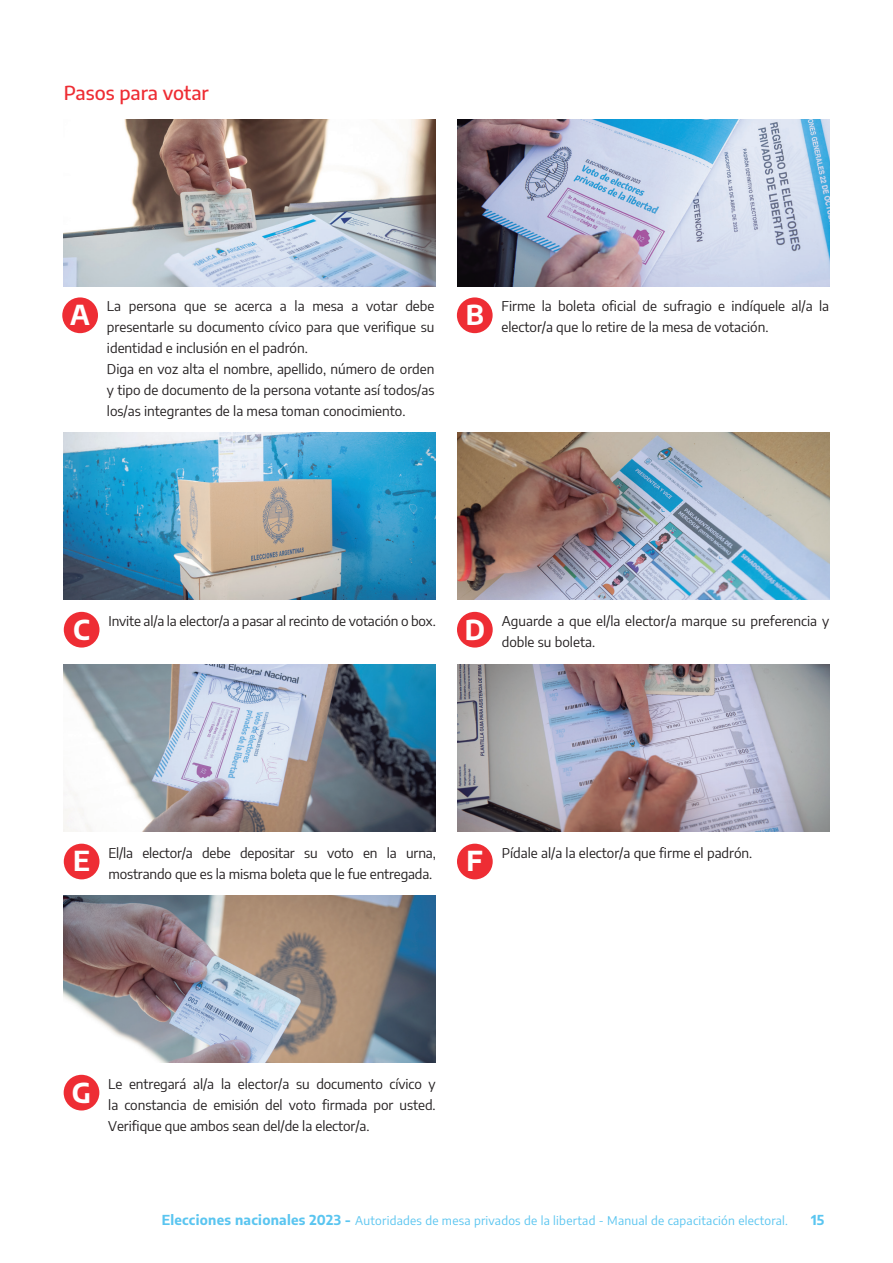
<style>
.page{position:relative;width:893px;height:1263px;background:#fff}
.page>*{position:absolute;margin:0;border:0;box-sizing:border-box;transform-origin:0 0}
.t1{font:700 27px "Encode Sans";color:#fff}
.t2{font:500 19.35px "Encode Sans";color:#ee2d34}
.t3{font:13.5px/21px "Encode Sans";color:#231f20;text-align:justify}
.t4{font:700 13.5px "Encode Sans";color:#5ac5f0}
.t5{font:12px "Encode Sans";letter-spacing:.02em;color:#5ac5f0}
.s1{font-weight:700;font-size:13.5px}
</style>
<div class="page">
<div style="left:62px;top:297px;width:36px;height:36px;background:#ee2d34;border-radius:50%"></div>
<div style="left:457px;top:297px;width:36px;height:36px;background:#ee2d34;border-radius:50%"></div>
<img style="left:64px;top:119px;width:372px;height:167px">
<img style="left:458px;top:119px;width:371px;height:167px">
<img style="left:64px;top:433px;width:372px;height:167px">
<img style="left:64px;top:665px;width:372px;height:167px">
<img style="left:457px;top:433px;width:372px;height:167px">
<img style="left:457px;top:665px;width:372px;height:167px">
<div style="left:64px;top:612px;width:35px;height:35px;background:#ee2d34;border-radius:50%"></div>
<div style="left:64px;top:844px;width:35px;height:35px;background:#ee2d34;border-radius:50%"></div>
<div style="left:457px;top:612px;width:36px;height:35px;background:#ee2d34;border-radius:50%"></div>
<div style="left:457px;top:844px;width:36px;height:35px;background:#ee2d34;border-radius:50%"></div>
<img style="left:64px;top:896px;width:372px;height:167px">
<div style="left:64px;top:1075px;width:35px;height:35px;background:#ee2d34;border-radius:50%"></div>
<p class="t2" style="left:64px;top:80px;width:147px">Pasos para votar</p>
<p class="t3" style="left:107px;top:295px;width:329px">La persona que se acerca a la mesa a votar debe presentarle su documento cívico para que verifique su identidad e inclusión en el padrón.</p>
<p class="t3" style="left:107px;top:358px;width:329px">Diga en voz alta el nombre, apellido, número de orden y tipo de documento de la persona votante así todos/as los/as integrantes de la mesa toman conocimiento.</p>
<p class="t1" style="left:70px;top:295px;width:21px">A</p>
<p class="t1" style="left:466px;top:295px;width:19px">B</p>
<p class="t3" style="left:502px;top:295px;width:329px">Firme la boleta oficial de sufragio e indíquele al/a la</p>
<p class="t3" style="left:502px;top:316px;width:268px">elector/a que lo retire de la mesa de votación.</p>
<p class="t1" style="left:73px;top:609px;width:18px">C</p>
<p class="t3" style="left:108px;top:610px;width:329px">Invite al/a la elector/a a pasar al recinto de votación o box.</p>
<p class="t1" style="left:465px;top:609px;width:22px">D</p>
<p class="t3" style="left:502px;top:610px;width:329px">Aguarde a que el/la elector/a marque su preferencia y doble su boleta.</p>
<p class="t1" style="left:73px;top:841px;width:18px">E</p>
<p class="t3" style="left:108px;top:841px;width:329px">El/la elector/a debe depositar su voto en la urna, mostrando que es la misma boleta que le fue entregada.</p>
<p class="t1" style="left:467px;top:841px;width:18px">F</p>
<p class="t3" style="left:502px;top:841px;width:252px">Pídale al/a la elector/a que firme el padrón.</p>
<p class="t1" style="left:72px;top:1072px;width:21px">G</p>
<p class="t3" style="left:108px;top:1072px;width:329px">Le entregará al/a la elector/a su documento cívico y la constancia de emisión del voto firmada por usted.<br>Verifique que ambos sean del/de la elector/a.</p>
<p class="t5" style="left:162px;top:1212px;width:628px"><span class="s1">Elecciones nacionales 2023 -</span> Autoridades de mesa privados de la libertad - Manual de capacitación electoral.</p>
<p class="t4" style="left:811px;top:1210px;width:15px">15</p>
</div>
